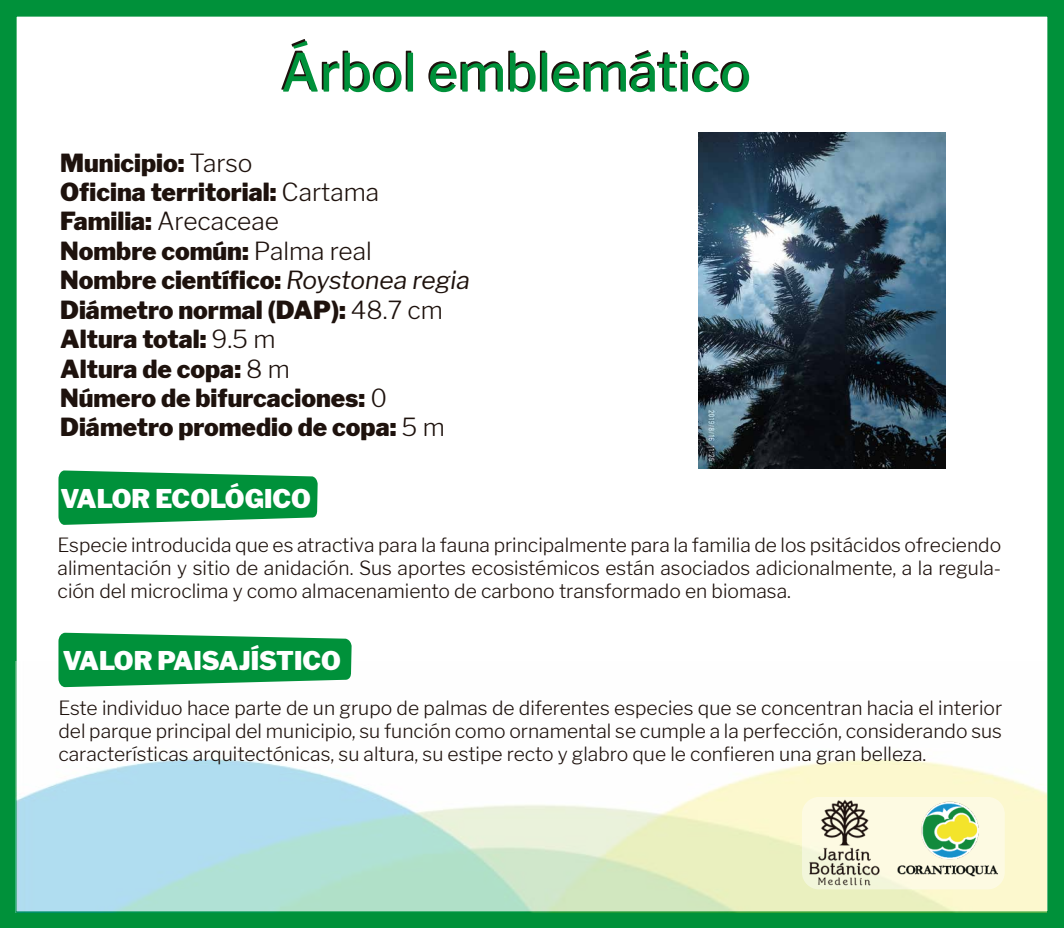
<style>
.page{position:relative;width:1064px;height:928px;background:#fff}
.page>*{position:absolute;margin:0;border:0;box-sizing:border-box;transform-origin:0 0}
.t1{font:500 52.5px "Libre Franklin";color:#00913a}
.t2{font:900 25.38px "Libre Franklin";color:#fff}
.t3{font:900 24.5px/29.4px "Libre Franklin";color:#1e120d}
.t4{font:300 19.25px/23.1px "Libre Franklin";color:#1e120d;text-align:justify}
.s1{font-weight:300}
.s2{font-weight:400;font-style:italic}
</style>
<div class="page">
<div style="left:0;top:0;width:1063px;height:928px;border:17px solid #00913a"></div>
<svg style="left:58px;top:470px;width:259px;height:55px;background:#229f54"></svg>
<svg style="left:58px;top:632px;width:293px;height:55px;background:#229f54"></svg>
<img style="left:698px;top:133px;width:247px;height:335px">
<div style="left:801px;top:797px;width:203px;height:92px;background:#fdfae2;border-radius:17px"></div>
<img style="left:897px;top:797px;width:107px;height:83px">
<img style="left:808px;top:797px;width:74px;height:92px">
<h1 class="t1" style="left:281px;top:31px;width:472px">Árbol emblemático</h1>
<p class="t3" style="left:60px;top:146px;width:411px">Municipio: <span class="s1">Tarso<br></span>Oficina territorial: <span class="s1">Cartama<br></span>Familia: <span class="s1">Arecaceae<br></span>Nombre común: <span class="s1">Palma real<br></span>Nombre científico: <span class="s2">Roystonea regia<br></span>Diámetro normal (DAP): <span class="s1">48.7 cm<br></span>Altura total: <span class="s1">9.5 m<br></span>Altura de copa: <span class="s1">8 m<br></span>Número de bifurcaciones: <span class="s1">0<br></span>Diámetro promedio de copa: <span class="s1">5 m</span></p>
<h2 class="t2" style="left:61px;top:478px;width:252px">VALOR ECOLÓGICO</h2>
<p class="t4" style="left:58px;top:531px;width:945px">Especie introducida que es atractiva para la fauna principalmente para la familia de los psitácidos ofreciendo alimentación y sitio de anidación. Sus aportes ecosistémicos están asociados adicionalmente, a la regula&shy;ción del microclima y como almacenamiento de carbono transformado en biomasa.</p>
<h2 class="t2" style="left:63px;top:640px;width:279px">VALOR PAISAJÍSTICO</h2>
<p class="t4" style="left:58px;top:694px;width:945px">Este individuo hace parte de un grupo de palmas de diferentes especies que se concentran hacia el interior del parque principal del municipio, su función como ornamental se cumple a la perfección, considerando sus características arquitectónicas, su altura, su estipe recto y glabro que le confieren una gran belleza.</p>
</div>
